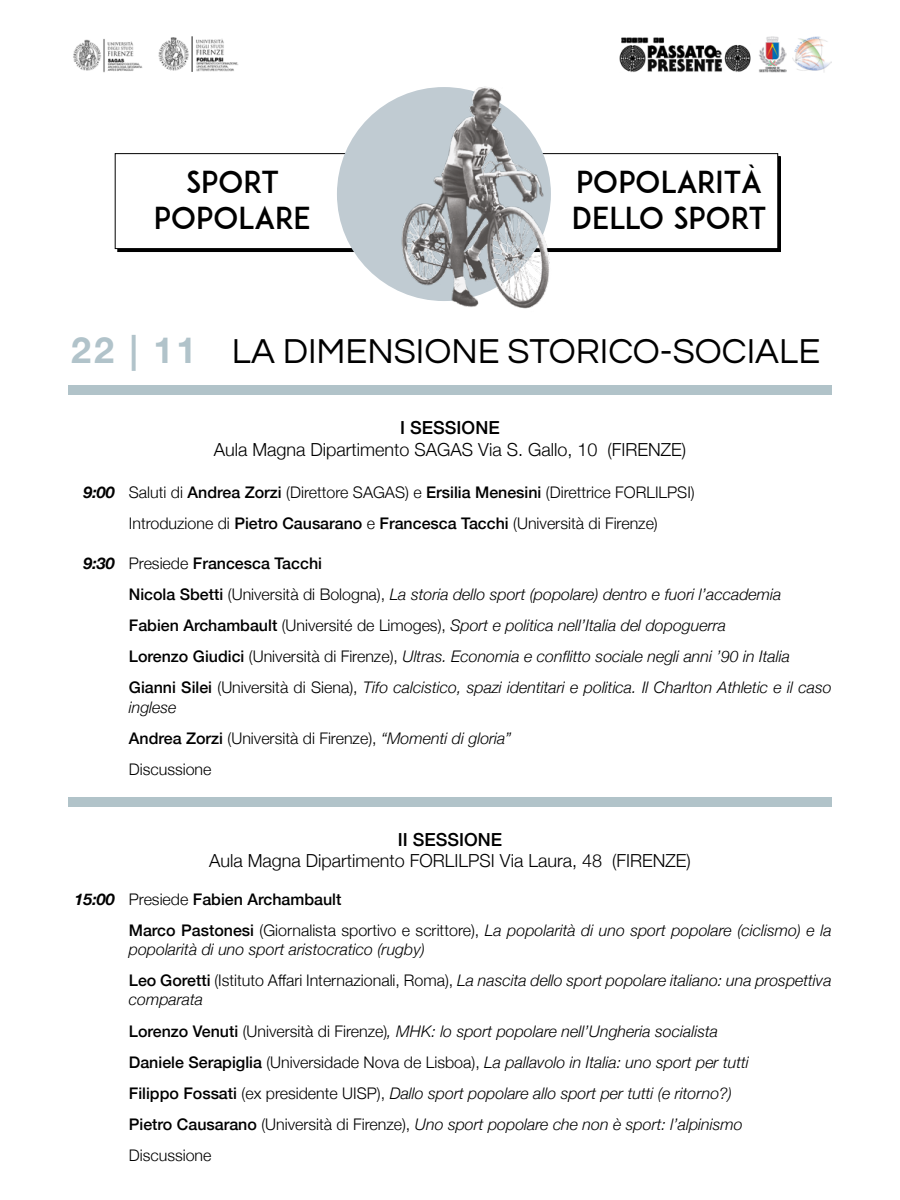
<style>
.page{position:relative;width:900px;height:1200px;background:#fff}
.page>*{position:absolute;margin:0;border:0;box-sizing:border-box;transform-origin:0 0}
.t1{font:36px "Questrial";color:#000}
.t2{font:700 36px "Helvetica Neue";color:#b1c3ca}
.t3{font:30px/36px "ADAM.CGPRO";color:#000;text-align:center}
.t4{font:300 18px/21.6px "Helvetica Neue";color:#000;text-align:center}
.t5{font:italic 300 16px/31.2px "Helvetica Neue";color:#000}
.t6{font:300 16px/31.2px "Helvetica Neue";color:#000}
.t7{font:italic 700 16px "Helvetica Neue";color:#000}
.s1{font-weight:500}
.s2{font-style:inherit}
.s3{font-style:normal}
.s4{font-weight:500;font-style:normal}
.s5{font-style:italic}
</style>
<div class="page">
<div style="left:68px;top:386px;width:764px;height:9px;background:#b1c3c9"></div>
<div style="left:68px;top:797px;width:764px;height:9px;background:#b1c3c9"></div>
<div style="left:115px;top:153px;width:663px;height:96px;border:1px solid #000"></div>
<div style="left:337px;top:87px;width:214px;height:214px;background:#c0cbd2;border-radius:50%"></div>
<img style="left:373px;top:86px;width:190px;height:223px">
<img style="left:73px;top:39px;width:70px;height:34px">
<img style="left:158px;top:36px;width:80px;height:36px">
<img style="left:619px;top:37px;width:132px;height:35px">
<img style="left:793px;top:36px;width:39px;height:36px">
<img style="left:759px;top:36px;width:28px;height:36px">
<h2 class="t3" style="left:154px;top:164px;width:158px">SPORT<br>POPOLARE</h2>
<h2 class="t3" style="left:572px;top:164px;width:196px;text-align:left">POPOLARITÀ<br>DELLO SPORT</h2>
<h1 class="t2" style="left:71px;top:322px;width:127px">22 | 11</h1>
<h1 class="t1" style="left:232px;top:333px;width:590px">LA DIMENSIONE STORICO-SOCIALE</h1>
<p class="t4" style="left:214px;top:416px;width:474px"><span class="s1">I SESSIONE<br></span>Aula Magna Dipartimento <span class="s2">SAGAS</span> Via S. Gallo, 10 (FIRENZE)</p>
<p class="t7" style="left:84px;top:479px;width:33px">9:00</p>
<p class="t7" style="left:84px;top:550px;width:33px">9:30</p>
<p class="t6" style="left:129px;top:475px;width:567px">Saluti di <span class="s1">Andrea Zorzi</span> (Direttore SAGAS) e <span class="s1">Ersilia Menesini</span> (Direttrice FORLILPSI)<br>Introduzione di <span class="s1">Pietro Causarano</span> e <span class="s1">Francesca Tacchi</span> (Università di Firenze)</p>
<p class="t5" style="left:129px;top:546px;width:704px"><span class="s3">Presiede</span> <span class="s4">Francesca Tacchi<br>Nicola Sbetti</span> <span class="s3">(Università di Bologna),</span> La storia dello sport (popolare) dentro e fuori l’accademia <span class="s4">Fabien Archambault</span> <span class="s3">(Université de Limoges),</span> Sport e politica nell’Italia del dopoguerra<br><span class="s4">Lorenzo Giudici</span> <span class="s3">(Università di Firenze),</span> Ultras. Economia e conflitto sociale negli anni ’90 in Italia <span class="s4">Gianni Silei</span> <span class="s3">(Università di Siena),</span> Tifo calcistico, spazi identitari e politica. Il Charlton Athletic e il caso</p>
<p class="t6" style="left:129px;top:690px;width:384px"><span class="s5">inglese<br></span><span class="s1">Andrea Zorzi</span> (Università di Firenze), <span class="s5">“Momenti di gloria”<br></span>Discussione</p>
<p class="t7" style="left:75px;top:886px;width:42px">15:00</p>
<p class="t4" style="left:209px;top:827px;width:483px"><span class="s1">II SESSIONE<br></span>Aula Magna Dipartimento <span class="s2">FORLILPSI</span> Via Laura, 48 (FIRENZE)</p>
<p class="t5" style="left:129px;top:882px;width:704px"><span class="s3">Presiede</span> <span class="s4">Fabien Archambault<br>Marco Pastonesi</span> <span class="s3">(Giornalista sportivo e scrittore),</span> La popolarità di uno sport popolare (ciclismo) e la</p>
<p class="t5" style="left:129px;top:933px;width:704px">popolarità di uno sport aristocratico (rugby)<br><span class="s4">Leo Goretti</span> <span class="s3">(Istituto Affari Internazionali, Roma),</span> La nascita dello sport popolare italiano: una prospettiva</p>
<p class="t5" style="left:129px;top:983px;width:622px">comparata<br><span class="s4">Lorenzo Venuti</span> <span class="s3">(Università di Firenze)</span>, MHK: lo sport popolare nell’Ungheria socialista <span class="s4">Daniele Serapiglia</span> <span class="s3">(Universidade Nova de Lisboa),</span> La pallavolo in Italia: uno sport per tutti <span class="s4">Filippo Fossati</span> <span class="s3">(ex presidente UISP),</span> Dallo sport popolare allo sport per tutti (e ritorno?)<br><span class="s4">Pietro Causarano</span> <span class="s3">(Università di Firenze),</span> Uno sport popolare che non è sport: l’alpinismo <span class="s3">Discussione</span></p>
</div>
